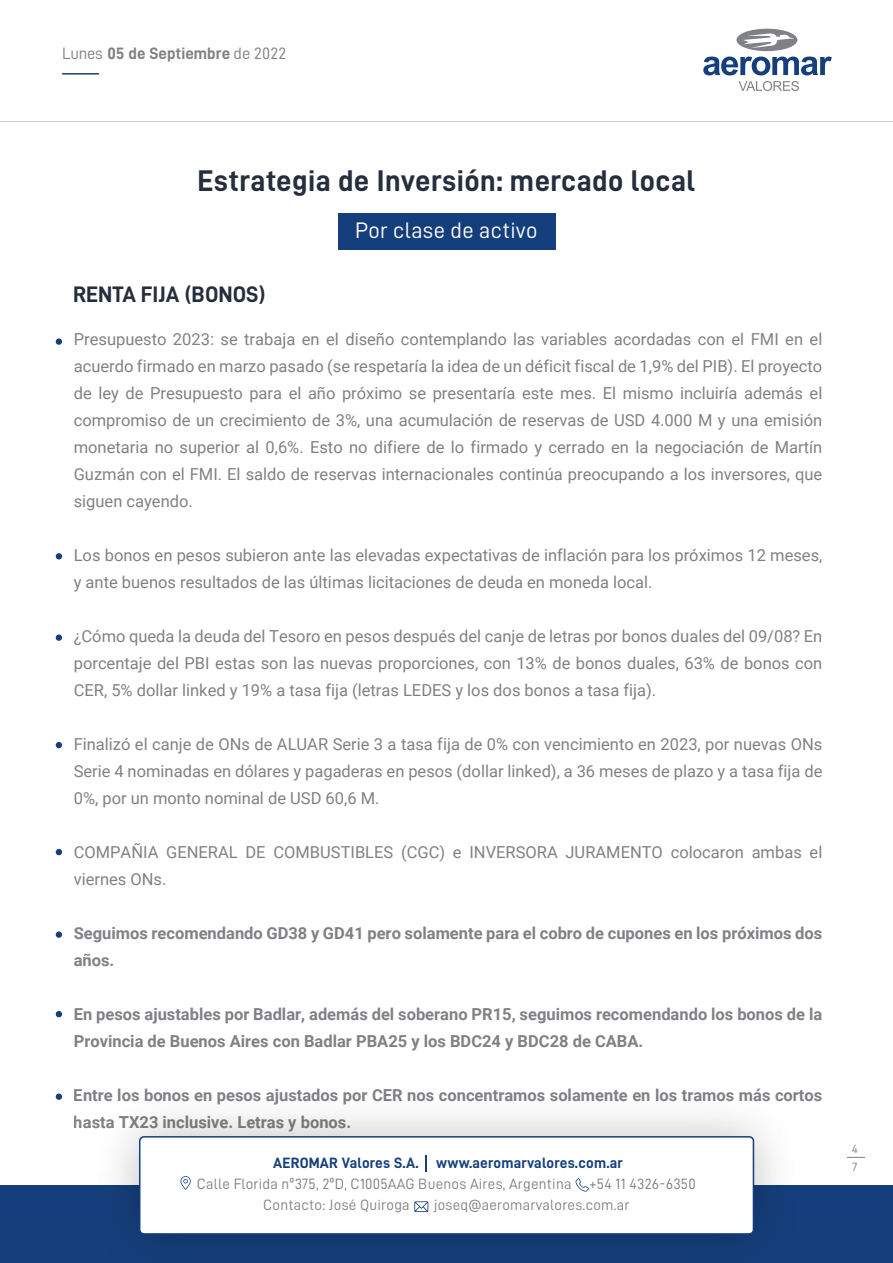
<style>
.page{position:relative;width:893px;height:1263px;background:#fff}
.page>*{position:absolute;margin:0;border:0;box-sizing:border-box;transform-origin:0 0}
.t1{font:30px "D DIN Bold";letter-spacing:.015em;color:#262e3d}
.t2{font:22.5px "D DIN Bold";color:#262e3d}
.t3{font:22.5px "D DIN";letter-spacing:.015em;color:#fff}
.t4{font:16.5px/27px "Roboto";color:#808185;text-align:justify}
.t5{font:700 16.5px/27px "Roboto";color:#808185}
.t6{font:16.5px "D DIN Bold";color:#808185}
.t7{font:15px/21px "D DIN";letter-spacing:.015em;color:#808185}
.t8{font:15px "D DIN Bold";letter-spacing:.015em;color:#153f7c}
.t9{font:12px "D DIN";color:#808185}
.s1{font-family:"D DIN"}
</style>
<div class="page">
<div style="left:56px;top:634px;width:6px;height:7px;background:#153f7c;border-radius:50%"></div>
<svg style="left:56px;top:553px;width:6px;height:6px"></svg>
<svg style="left:56px;top:742px;width:6px;height:6px"></svg>
<svg style="left:56px;top:849px;width:6px;height:6px"></svg>
<div style="left:56px;top:931px;width:6px;height:7px;background:#153f7c;border-radius:50%"></div>
<div style="left:56px;top:1093px;width:6px;height:7px;background:#153f7c;border-radius:50%"></div>
<svg style="left:56px;top:1011px;width:6px;height:6px"></svg>
<svg style="left:847px;top:1157px;width:18px;height:1px"></svg>
<div style="left:56px;top:338px;width:6px;height:7px;background:#153f7c;border-radius:50%"></div>
<hr style="left:0;top:121px;width:893px;height:1px;background:#808185">
<svg style="left:703px;top:57px;width:129px;height:18px"></svg>
<svg style="left:738px;top:81px;width:61px;height:10px"></svg>
<div style="left:736px;top:29px;width:61px;height:22px;background:#808185;border-radius:50%"></div>
<svg style="left:743px;top:33px;width:51px;height:15px"></svg>
<hr style="left:62px;top:73px;width:37px;height:2px;background:#153f7c">
<div style="left:338px;top:213px;width:217px;height:36px;background:#153f7c"></div>
<div style="left:0;top:1185px;width:893px;height:78px;background:#153f7c"></div>
<div style="left:140px;top:1137px;width:613px;height:97px;background:#fff;border-radius:4px"></div>
<div style="left:139px;top:1136px;width:615px;height:99px;border:2px solid #153f7c;border-radius:4px"></div>
<svg style="left:425px;top:1155px;width:1px;height:17px"></svg>
<svg style="left:414px;top:1201px;width:14px;height:11px"></svg>
<svg style="left:576px;top:1178px;width:13px;height:13px"></svg>
<svg style="left:180px;top:1176px;width:11px;height:14px"></svg>
<p class="t6" style="left:62px;top:45px;width:225px"><span class="s1">Lunes</span> 05 de Septiembre <span class="s1">de 2022</span></p>
<h1 class="t1" style="left:198px;top:164px;width:499px">Estrategia de Inversión: mercado local</h1>
<h2 class="t2" style="left:73px;top:282px;width:194px">RENTA FIJA (BONOS)</h2>
<h2 class="t3" style="left:355px;top:218px;width:184px">Por clase de activo</h2>
<p class="t4" style="left:74px;top:325px;width:750px">Presupuesto 2023: se trabaja en el diseño contemplando las variables acordadas con el FMI en el acuerdo firmado en marzo pasado (se respetaría la idea de un déficit fiscal de 1,9% del PIB). El proyecto de ley de Presupuesto para el año próximo se presentaría este mes. El mismo incluiría además el compromiso de un crecimiento de 3%, una acumulación de reservas de USD 4.000 M y una emisión monetaria no superior al 0,6%. Esto no difiere de lo firmado y cerrado en la negociación de Martín Guzmán con el FMI. El saldo de reservas internacionales continúa preocupando a los inversores, que siguen cayendo.</p>
<p class="t4" style="left:74px;top:541px;width:750px">Los bonos en pesos subieron ante las elevadas expectativas de inflación para los próximos 12 meses, y ante buenos resultados de las últimas licitaciones de deuda en moneda local.</p>
<p class="t4" style="left:74px;top:622px;width:750px">¿Cómo queda la deuda del Tesoro en pesos después del canje de letras por bonos duales del 09/08? En porcentaje del PBI estas son las nuevas proporciones, con 13% de bonos duales, 63% de bonos con CER, 5% dollar linked y 19% a tasa fija (letras LEDES y los dos bonos a tasa fija).</p>
<p class="t4" style="left:74px;top:730px;width:750px">Finalizó el canje de ONs de ALUAR Serie 3 a tasa fija de 0% con vencimiento en 2023, por nuevas ONs Serie 4 nominadas en dólares y pagaderas en pesos (dollar linked), a 36 meses de plazo y a tasa fija de 0%, por un monto nominal de USD 60,6 M.</p>
<p class="t4" style="left:74px;top:838px;width:750px">COMPAÑIA GENERAL DE COMBUSTIBLES (CGC) e INVERSORA JURAMENTO colocaron ambas el viernes ONs.</p>
<p class="t5" style="left:74px;top:919px;width:750px">Seguimos recomendando GD38 y GD41 pero solamente para el cobro de cupones en los próximos dos años.</p>
<p class="t5" style="left:74px;top:1000px;width:750px">En pesos ajustables por Badlar, además del soberano PR15, seguimos recomendando los bonos de la<br>Provincia de Buenos Aires con Badlar PBA25 y los BDC24 y BDC28 de CABA.</p>
<p class="t5" style="left:74px;top:1081px;width:750px">Entre los bonos en pesos ajustados por CER nos concentramos solamente en los tramos más cortos hasta TX23 inclusive. Letras y bonos.</p>
<p class="t8" style="left:273px;top:1154px;width:351px">AEROMAR Valores S.A. www.aeromarvalores.com.ar</p>
<p class="t7" style="left:263px;top:1173px;width:434px;text-indent:-66px">Calle Florida nº375, 2ºD, C1005AAG Buenos Aires, Argentina +54 11 4326-6350<br>Contacto: José Quiroga</p>
<p class="t7" style="left:434px;top:1194px;width:197px">joseq@aeromarvalores.com.ar</p>
<p class="t9" style="left:852px;top:1142px;width:8px">4</p>
<p class="t9" style="left:852px;top:1160px;width:7px">7</p>
</div>
